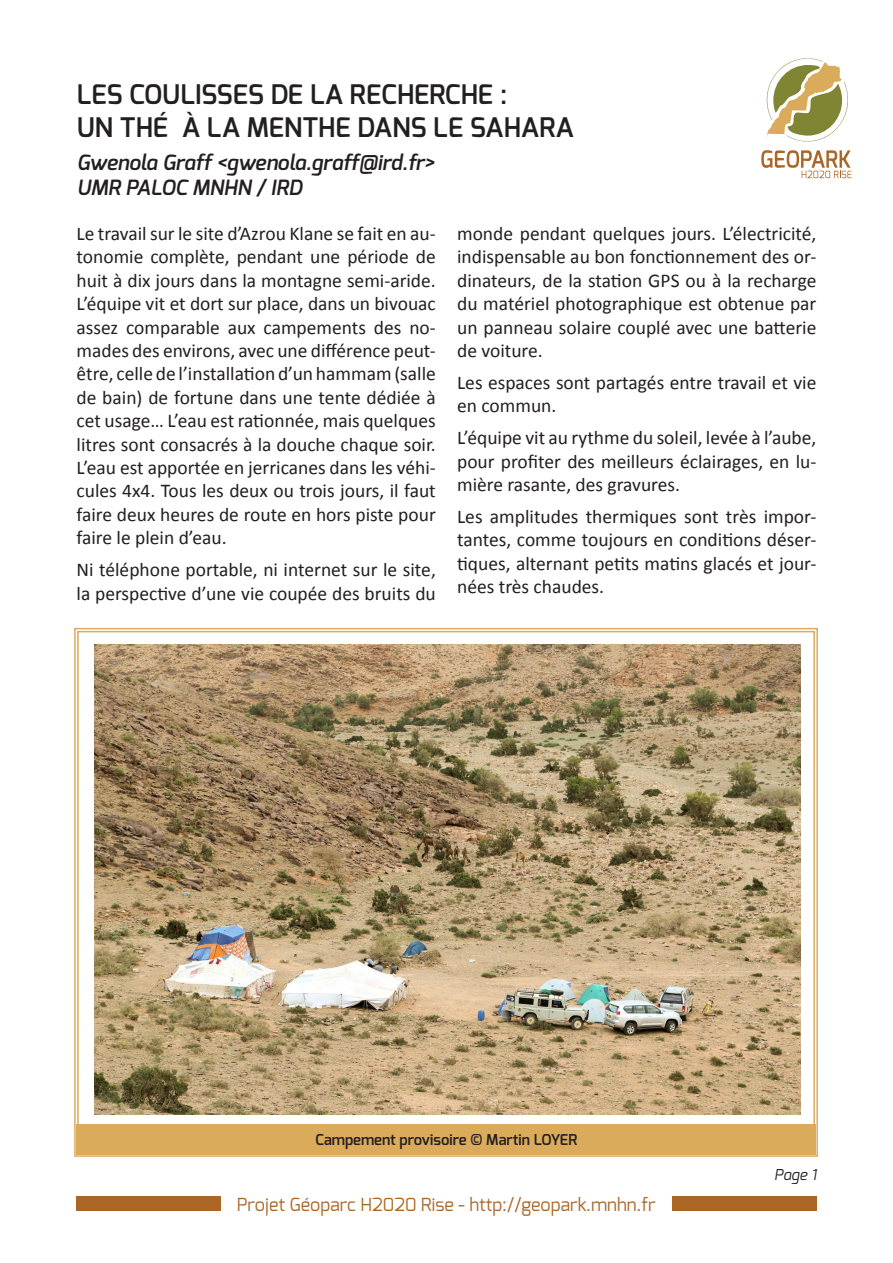
<style>
.page{position:relative;width:893px;height:1263px;background:#fff}
.page>*{position:absolute;margin:0;border:0;box-sizing:border-box;transform-origin:0 0}
.t1{font:600 27px "Exo";color:#231f20}
.t2{font:italic 600 21px "Exo";color:#231f20}
.t3{font:19.5px/23.4px "Calibri";color:#231f20;text-align:justify}
.t4{font:18px "Exo";color:#ab6626}
.t5{font:600 15px "Exo";color:#231f20}
.t6{font:italic 15px "Exo";color:#231f20}
</style>
<div class="page">
<svg style="left:766px;top:58px;width:82px;height:84px"></svg>
<svg style="left:761px;top:150px;width:91px;height:28px"></svg>
<div style="left:77px;top:1196px;width:144px;height:15px;background:#ab6626"></div>
<div style="left:672px;top:1196px;width:144px;height:15px;background:#ab6626"></div>
<svg style="left:74px;top:627px;width:744px;height:530px"></svg>
<div style="left:77px;top:1125px;width:739px;height:30px;background:#dbab5c"></div>
<img style="left:94px;top:644px;width:707px;height:471px">
<p class="t1" style="left:77px;top:77px;width:432px">LES COULISSES DE LA RECHERCHE :</p>
<p class="t1" style="left:77px;top:110px;width:499px">UN THÉ À LA MENTHE DANS LE SAHARA</p>
<p class="t2" style="left:77px;top:149px;width:359px">Gwenola Graff &lt;gwenola.graff@ird.fr&gt;</p>
<p class="t2" style="left:77px;top:174px;width:227px">UMR PALOC MNHN / IRD</p>
<p class="t3" style="left:77px;top:222px;width:361px">Le travail sur le site d’Azrou Klane se fait en au&shy;tonomie complète, pendant une période de huit à dix jours dans la montagne semi-aride.<br>L’équipe vit et dort sur place, dans un bivouac assez comparable aux campements des no&shy;mades des environs, avec une différence peut&shy;être, celle de l’installation d’un hammam (salle de bain) de fortune dans une tente dédiée à cet usage… L’eau est rationnée, mais quelques litres sont consacrés à la douche chaque soir.<br>L’eau est apportée en jerricanes dans les véhi&shy;cules 4x4. Tous les deux ou trois jours, il faut faire deux heures de route en hors piste pour faire le plein d’eau.</p>
<p class="t3" style="left:77px;top:558px;width:361px">Ni téléphone portable, ni internet sur le site, la perspective d’une vie coupée des bruits du</p>
<p class="t3" style="left:457px;top:222px;width:361px">monde pendant quelques jours. L’électricité, indispensable au bon fonctionnement des or&shy;dinateurs, de la station GPS ou à la recharge du matériel photographique est obtenue par un panneau solaire couplé avec une batterie de voiture.</p>
<p class="t3" style="left:457px;top:371px;width:361px">Les espaces sont partagés entre travail et vie en commun.</p>
<p class="t3" style="left:457px;top:426px;width:361px">L’équipe vit au rythme du soleil, levée à l’aube, pour profiter des meilleurs éclairages, en lu&shy;mière rasante, des gravures.</p>
<p class="t3" style="left:457px;top:505px;width:361px">Les amplitudes thermiques sont très impor&shy;tantes, comme toujours en conditions déser&shy;tiques, alternant petits matins glacés et jour&shy;nées très chaudes.</p>
<p class="t5" style="left:315px;top:1130px;width:263px">Campement provisoire © Martin LOYER</p>
<p class="t4" style="left:237px;top:1193px;width:420px">Projet Géoparc H2020 Rise - http://geopark.mnhn.fr</p>
<p class="t6" style="left:774px;top:1165px;width:44px">Page 1</p>
</div>
